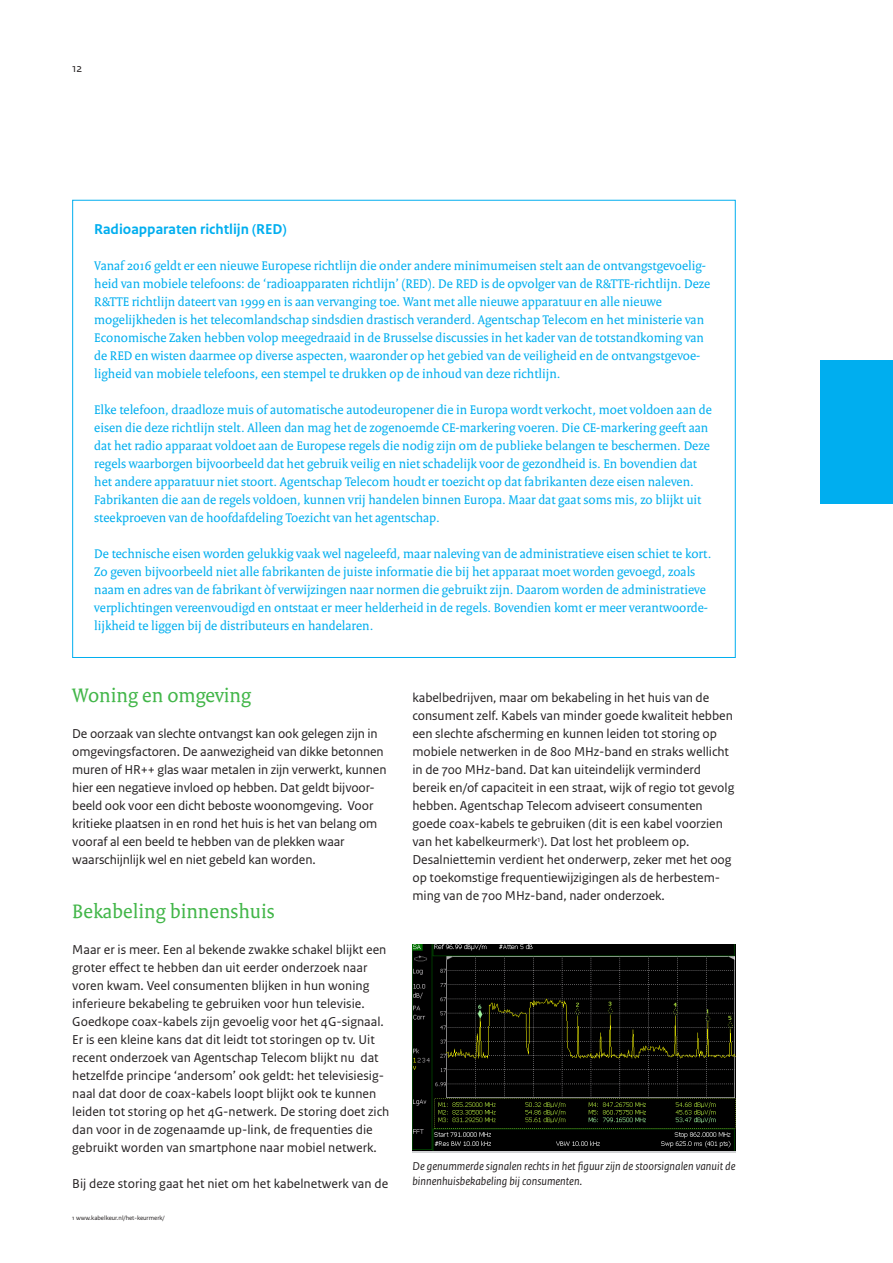
<style>
.page{position:relative;width:893px;height:1263px;background:#fff}
.page>*{position:absolute;margin:0;border:0;box-sizing:border-box;transform-origin:0 0}
._04_RO_Paragraafkop{font:21px "Rijksoverheid Serif";color:#42b649}
._05_RO_Alineakop_San{font:700 15px "Rijksoverheid Sans Text";color:#00aeef}
._10_RO_Broodtekst_Se{font:13.5px/18px "Rijksoverheid Serif";color:#00aeef}
._10_RO_Broodtekst_Sa{font:13.5px/18px "Rijksoverheid Sans Text";letter-spacing:-.005em;color:#231f20}
._13_RO_Fotobijschrif{font:italic 12px/15px "Rijksoverheid Sans Text";color:#231f20}
._10_RO_Broodtekst_Sa-2{font:12px "Rijksoverheid Sans Text";color:#231f20}
._14_RO_Voetnoot{font:6.45px "Rijksoverheid Sans Text";color:#231f20}
</style>
<div class="page">
<img style="left:412px;top:944px;width:324px;height:207px">
<div style="left:821px;top:361px;width:72px;height:143px;background:#00aeef"></div>
<p class="_10_RO_Broodtekst_Sa-2" style="left:72px;top:61px;width:12px">12</p>
<p class="_05_RO_Alineakop_San" style="left:94px;top:221px;width:194px">Radioapparaten richtlijn (RED)</p>
<p class="_10_RO_Broodtekst_Se" style="left:94px;top:257px;width:617px">Vanaf 2016 geldt er een nieuwe Europese richtlijn die onder andere minimumeisen stelt aan de ontvangstgevoelig&shy;heid van mobiele telefoons: de ‘radioapparaten richtlijn’ (RED). De RED is de opvolger van de R&amp;TTE-richtlijn. Deze R&amp;TTE richtlijn dateert van 1999 en is aan vervanging toe. Want met alle nieuwe apparatuur en alle nieuwe mogelijkheden is het telecomlandschap sindsdien drastisch veranderd. Agentschap Telecom en het ministerie van Economische Zaken hebben volop meegedraaid in de Brusselse discussies in het kader van de totstandkoming van de RED en wisten daarmee op diverse aspecten, waaronder op het gebied van de veiligheid en de ontvangstgevoe&shy;ligheid van mobiele telefoons, een stempel te drukken op de inhoud van deze richtlijn.</p>
<p class="_10_RO_Broodtekst_Se" style="left:94px;top:401px;width:619px">Elke telefoon, draadloze muis of automatische autodeuropener die in Europa wordt verkocht, moet voldoen aan de eisen die deze richtlijn stelt. Alleen dan mag het de zogenoemde CE-markering voeren. Die CE-markering geeft aan dat het radio apparaat voldoet aan de Europese regels die nodig zijn om de publieke belangen te beschermen. Deze regels waarborgen bijvoorbeeld dat het gebruik veilig en niet schadelijk voor de gezondheid is. En bovendien dat het andere apparatuur niet stoort. Agentschap Telecom houdt er toezicht op dat fabrikanten deze eisen naleven.<br>Fabrikanten die aan de regels voldoen, kunnen vrij handelen binnen Europa. Maar dat gaat soms mis, zo blijkt uit steekproeven van de hoofdafdeling Toezicht van het agentschap.</p>
<p class="_10_RO_Broodtekst_Se" style="left:94px;top:545px;width:619px">De technische eisen worden gelukkig vaak wel nageleefd, maar naleving van de administratieve eisen schiet te kort.<br>Zo geven bijvoorbeeld niet alle fabrikanten de juiste informatie die bij het apparaat moet worden gevoegd, zoals naam en adres van de fabrikant òf verwijzingen naar normen die gebruikt zijn. Daarom worden de administratieve verplichtingen vereenvoudigd en ontstaat er meer helderheid in de regels. Bovendien komt er meer verantwoorde&shy;lijkheid te liggen bij de distributeurs en handelaren.</p>
<p class="_04_RO_Paragraafkop" style="left:72px;top:683px;width:180px">Woning en omgeving</p>
<p class="_10_RO_Broodtekst_Sa" style="left:72px;top:725px;width:316px">De oorzaak van slechte ontvangst kan ook gelegen zijn in omgevingsfactoren. De aanwezigheid van dikke betonnen muren of HR++ glas waar metalen in zijn verwerkt, kunnen hier een negatieve invloed op hebben. Dat geldt bijvoor&shy;beeld ook voor een dicht beboste woonomgeving. Voor kritieke plaatsen in en rond het huis is het van belang om vooraf al een beeld te hebben van de plekken waar waarschijnlijk wel en niet gebeld kan worden.</p>
<p class="_04_RO_Paragraafkop" style="left:72px;top:899px;width:204px">Bekabeling binnenshuis</p>
<p class="_10_RO_Broodtekst_Sa" style="left:72px;top:941px;width:319px">Maar er is meer. Een al bekende zwakke schakel blijkt een groter effect te hebben dan uit eerder onderzoek naar voren kwam. Veel consumenten blijken in hun woning inferieure bekabeling te gebruiken voor hun televisie.<br>Goedkope coax-kabels zijn gevoelig voor het 4G-signaal.<br>Er is een kleine kans dat dit leidt tot storingen op tv. Uit recent onderzoek van Agentschap Telecom blijkt nu dat hetzelfde principe ‘andersom’ ook geldt: het televisiesig&shy;naal dat door de coax-kabels loopt blijkt ook te kunnen leiden tot storing op het 4G-netwerk. De storing doet zich dan voor in de zogenaamde up-link, de frequenties die gebruikt worden van smartphone naar mobiel netwerk.</p>
<p class="_10_RO_Broodtekst_Sa" style="left:72px;top:1175px;width:317px">Bij deze storing gaat het niet om het kabelnetwerk van de</p>
<p class="_14_RO_Voetnoot" style="left:72px;top:1214px;width:94px">1 www.kabelkeur.nl/het-keurmerk/</p>
<p class="_10_RO_Broodtekst_Sa" style="left:412px;top:689px;width:323px">kabelbedrijven, maar om bekabeling in het huis van de consument zelf. Kabels van minder goede kwaliteit hebben een slechte afscherming en kunnen leiden tot storing op mobiele netwerken in de 800 MHz-band en straks wellicht in de 700 MHz-band. Dat kan uiteindelijk verminderd bereik en/of capaciteit in een straat, wijk of regio tot gevolg hebben. Agentschap Telecom adviseert consumenten goede coax-kabels te gebruiken (dit is een kabel voorzien van het kabelkeurmerk<sup>1</sup>). Dat lost het probleem op.<br>Desalniettemin verdient het onderwerp, zeker met het oog op toekomstige frequentiewijzigingen als de herbestem&shy;ming van de 700 MHz-band, nader onderzoek.</p>
<p class="_13_RO_Fotobijschrif" style="left:412px;top:1159px;width:325px">De genummerde signalen rechts in het figuur zijn de stoorsignalen vanuit de binnenhuisbekabeling bij consumenten.</p>
</div>
